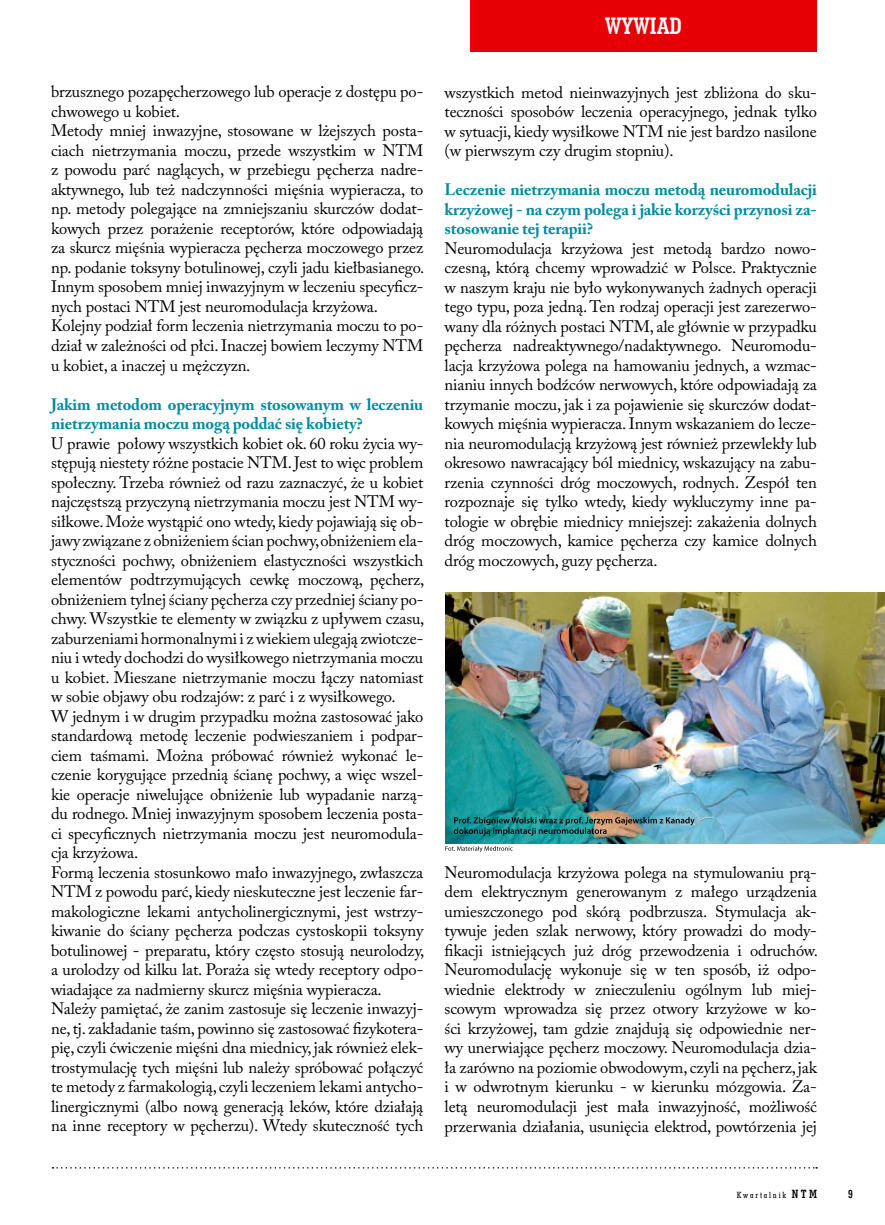
<style>
.page{position:relative;width:885px;height:1225px;background:#fff}
.page>*{position:absolute;margin:0;border:0;box-sizing:border-box;transform-origin:0 0}
.t1{font:24px "Geo Slab 703 Bd Cn EU Normal";color:#fff}
.t2{font:16.5px/19.5px "Adobe Caslon Pro";letter-spacing:-.01em;color:#000;text-align:justify}
.t3{font:700 16.5px/19.5px "Adobe Caslon Pro";letter-spacing:-.01em;color:#008ba1}
.t4{font:12px "Geo Slab 703 Bd Cn EU Normal";color:#000}
.t5{font:9px "Geo Slab 703 Md Cn EU Normal";letter-spacing:.2em;color:#000}
.s1{font-family:"Geo Slab 703 Bd Cn EU Normal";font-size:12px}
</style>
<div class="page">
<div style="left:470px;top:0;width:346px;height:51px;background:#e60005"></div>
<svg style="left:53px;top:1167px;width:764px;height:1px"></svg>
<img style="left:445px;top:593px;width:439px;height:250px">
<img style="left:454px;top:817px;width:240px;height:18px">
<svg style="left:445px;top:846px;width:67px;height:6px"></svg>
<p class="t2" style="left:51px;top:82px;width:375px;text-align:left">brzusznego pozapęcherzowego lub operacje z dostępu po&shy;chwowego u kobiet.<br>Metody mniej inwazyjne, stosowane w lżejszych posta&shy;ciach nietrzymania moczu, przede wszystkim w NTM z powodu parć naglących, w przebiegu pęcherza nadre&shy;aktywnego, lub też nadczynności mięśnia wypieracza, to np. metody polegające na zmniejszaniu skurczów dodat&shy;kowych przez porażenie receptorów, które odpowiadają za skurcz mięśnia wypieracza pęcherza moczowego przez np. podanie toksyny botulinowej, czyli jadu kiełbasianego.<br>Innym sposobem mniej inwazyjnym w leczeniu specyficz&shy;nych postaci NTM jest neuromodulacja krzyżowa.<br>Kolejny podział form leczenia nietrzymania moczu to po&shy;dział w zależności od płci. Inaczej bowiem leczymy NTM u kobiet, a inaczej u mężczyzn.</p>
<p class="t3" style="left:51px;top:394px;width:374px">Jakim metodom operacyjnym stosowanym w leczeniu nietrzymania moczu mogą poddać się kobiety?</p>
<p class="t2" style="left:51px;top:433px;width:375px;text-align:left">U prawie połowy wszystkich kobiet ok. 60 roku życia wy&shy;stępują niestety różne postacie NTM. Jest to więc problem społeczny. Trzeba również od razu zaznaczyć, że u kobiet najczęstszą przyczyną nietrzymania moczu jest NTM wy&shy;siłkowe. Może wystąpić ono wtedy, kiedy pojawiają się ob&shy;jawy związane z obniżeniem ścian pochwy, obniżeniem ela&shy;styczności pochwy, obniżeniem elastyczności wszystkich elementów podtrzymujących cewkę moczową, pęcherz, obniżeniem tylnej ściany pęcherza czy przedniej ściany po&shy;chwy. Wszystkie te elementy w związku z upływem czasu, zaburzeniami hormonalnymi i z wiekiem ulegają zwiotcze&shy;niu i wtedy dochodzi do wysiłkowego nietrzymania moczu u kobiet. Mieszane nietrzymanie moczu łączy natomiast w sobie objawy obu rodzajów: z parć i z wysiłkowego.<br>W jednym i w drugim przypadku można zastosować jako standardową metodę leczenie podwieszaniem i podpar&shy;ciem taśmami. Można próbować również wykonać le&shy;czenie korygujące przednią ścianę pochwy, a więc wszel&shy;kie operacje niwelujące obniżenie lub wypadanie narzą&shy;du rodnego. Mniej inwazyjnym sposobem leczenia posta&shy;ci specyficznych nietrzymania moczu jest neuromodula&shy;cja krzyżowa.<br>Formą leczenia stosunkowo mało inwazyjnego, zwłaszcza NTM z powodu parć, kiedy nieskuteczne jest leczenie far&shy;makologiczne lekami antycholinergicznymi, jest wstrzy&shy;kiwanie do ściany pęcherza podczas cystoskopii toksyny botulinowej - preparatu, który często stosują neurolodzy, a urolodzy od kilku lat. Poraża się wtedy receptory odpo&shy;wiadające za nadmierny skurcz mięśnia wypieracza.<br>Należy pamiętać, że zanim zastosuje się leczenie inwazyj&shy;ne, tj. zakładanie taśm, powinno się zastosować fizykotera&shy;pię, czyli ćwiczenie mięśni dna miednicy, jak również elek&shy;trostymulację tych mięśni lub należy spróbować połączyć te metody z farmakologią, czyli leczeniem lekami antycho&shy;linergicznymi (albo nową generacją leków, które działają na inne receptory w pęcherzu). Wtedy skuteczność tych</p>
<h1 class="t1" style="left:605px;top:11px;width:78px">WYWIAD</h1>
<p class="t2" style="left:444px;top:82px;width:374px">wszystkich metod nieinwazyjnych jest zbliżona do sku&shy;teczności sposobów leczenia operacyjnego, jednak tylko w sytuacji, kiedy wysiłkowe NTM nie jest bardzo nasilone (w pierwszym czy drugim stopniu).</p>
<p class="t3" style="left:444px;top:180px;width:374px;text-align:justify">Leczenie nietrzymania moczu metodą neuromodulacji krzyżowej - na czym polega i jakie korzyści przynosi za&shy;stosowanie tej terapii?</p>
<p class="t2" style="left:444px;top:238px;width:374px">Neuromodulacja krzyżowa jest metodą bardzo nowo&shy;czesną, którą chcemy wprowadzić w Polsce. Praktycznie w naszym kraju nie było wykonywanych żadnych operacji tego typu, poza jedną. Ten rodzaj operacji jest zarezerwo&shy;wany dla różnych postaci NTM, ale głównie w przypadku pęcherza nadreaktywnego/nadaktywnego. Neuromodu&shy;lacja krzyżowa polega na hamowaniu jednych, a wzmac&shy;nianiu innych bodźców nerwowych, które odpowiadają za trzymanie moczu, jak i za pojawienie się skurczów dodat&shy;kowych mięśnia wypieracza. Innym wskazaniem do lecze&shy;nia neuromodulacją krzyżową jest również przewlekły lub okresowo nawracający ból miednicy, wskazujący na zabu&shy;rzenia czynności dróg moczowych, rodnych. Zespół ten rozpoznaje się tylko wtedy, kiedy wykluczymy inne pa&shy;tologie w obrębie miednicy mniejszej: zakażenia dolnych dróg moczowych, kamice pęcherza czy kamice dolnych dróg moczowych, guzy pęcherza.</p>
<p class="t2" style="left:444px;top:862px;width:375px">Neuromodulacja krzyżowa polega na stymulowaniu prą&shy;dem elektrycznym generowanym z małego urządzenia umieszczonego pod skórą podbrzusza. Stymulacja ak&shy;tywuje jeden szlak nerwowy, który prowadzi do mody&shy;fikacji istniejących już dróg przewodzenia i odruchów.<br>Neuromodulację wykonuje się w ten sposób, iż odpo&shy;wiednie elektrody w znieczuleniu ogólnym lub miej&shy;scowym wprowadza się przez otwory krzyżowe w ko&shy;ści krzyżowej, tam gdzie znajdują się odpowiednie ner&shy;wy unerwiające pęcherz moczowy. Neuromodulacja dzia&shy;ła zarówno na poziomie obwodowym, czyli na pęcherz, jak i w odwrotnym kierunku - w kierunku mózgowia. Za&shy;letą neuromodulacji jest mała inwazyjność, możliwość przerwania działania, usunięcia elektrod, powtórzenia jej</p>
<p class="t5" style="left:736px;top:1189px;width:82px">Kwartalnik <span class="s1">NTM</span></p>
<p class="t4" style="left:848px;top:1186px;width:6px">9</p>
</div>
